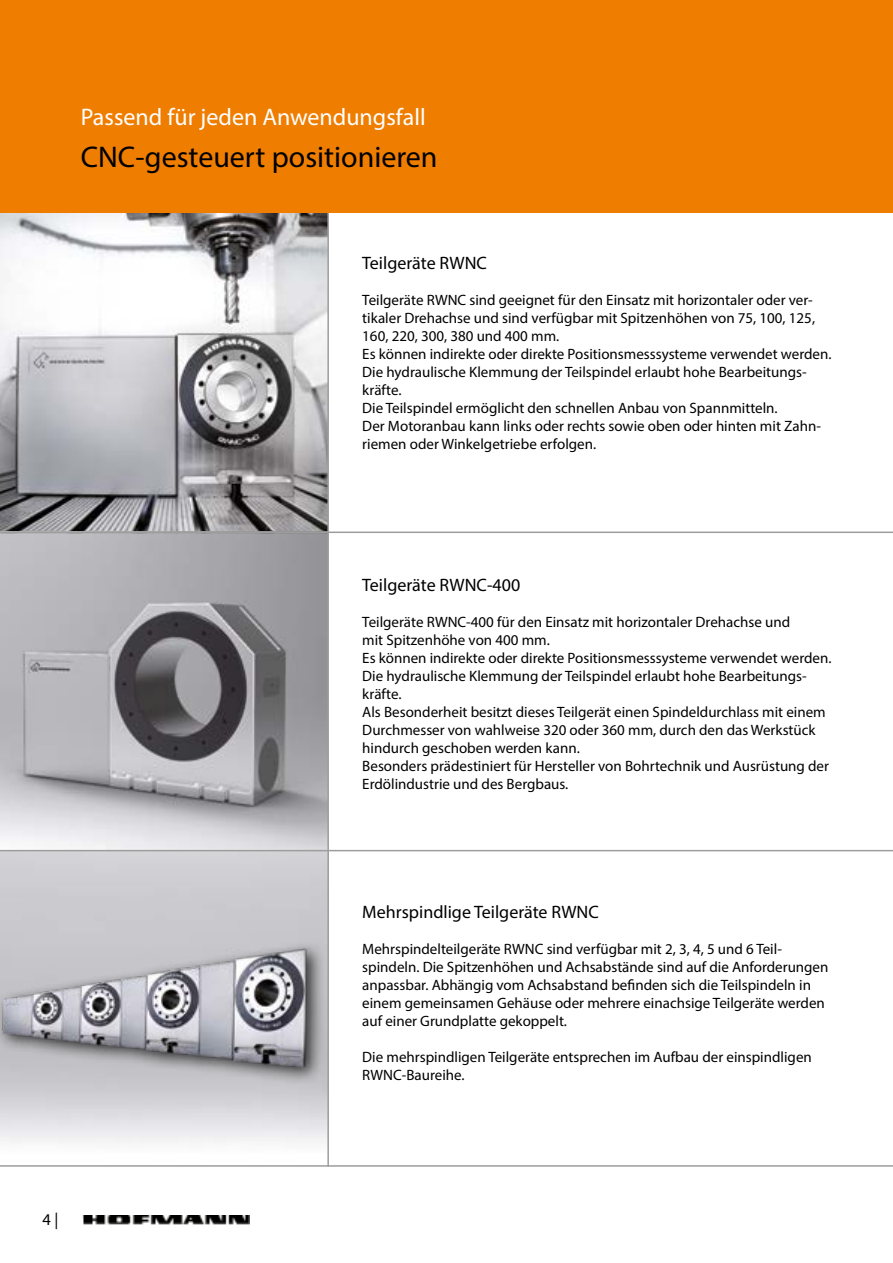
<style>
.page{position:relative;width:893px;height:1263px;background:#fff}
.page>*{position:absolute;margin:0;border:0;box-sizing:border-box;transform-origin:0 0}
.t1{font:30px "Myriad Pro";color:#000}
.t2{font:24px "Myriad Pro";color:#fff}
.t3{font:18px "Myriad Pro";color:#000}
.t4{font:16.5px "Myriad Pro";color:#000}
.t5{font:15px/18px "Myriad Pro";color:#000}
</style>
<div class="page">
<img style="left:0;top:213px;width:327px;height:318px">
<img style="left:0;top:533px;width:327px;height:317px">
<div style="left:0;top:0;width:893px;height:213px;background:#ef7d00"></div>
<img style="left:82px;top:1215px;width:167px;height:9px">
<hr style="left:0;top:1165px;width:893px;height:2px;background:#9d9d9c">
<hr style="left:0;top:850px;width:893px;height:1px;background:#9d9d9c">
<hr style="left:327px;top:213px;width:2px;height:954px;background:#9d9d9c">
<hr style="left:0;top:531px;width:893px;height:2px;background:#9d9d9c">
<div style="left:0;top:941px;width:325px;height:144px;background:#000;opacity:.75"></div>
<img style="left:0;top:948px;width:311px;height:119px">
<h2 class="t2" style="left:81px;top:102px;width:346px">Passend für jeden Anwendungsfall</h2>
<h1 class="t1" style="left:81px;top:138px;width:358px">CNC-gesteuert positionieren</h1>
<p class="t3" style="left:362px;top:252px;width:126px">Teilgeräte RWNC</p>
<p class="t5" style="left:362px;top:291px;width:471px">Teilgeräte RWNC sind geeignet für den Einsatz mit horizontaler oder ver&shy;tikaler Drehachse und sind verfügbar mit Spitzenhöhen von 75, 100, 125, 160, 220, 300, 380 und 400 mm.<br>Es können indirekte oder direkte Positionsmesssysteme verwendet werden.<br>Die hydraulische Klemmung der Teilspindel erlaubt hohe Bearbeitungs&shy;kräfte.<br>Die Teilspindel ermöglicht den schnellen Anbau von Spannmitteln.<br>Der Motoranbau kann links oder rechts sowie oben oder hinten mit Zahn&shy;riemen oder Winkelgetriebe erfolgen.</p>
<p class="t3" style="left:362px;top:574px;width:160px">Teilgeräte RWNC-400</p>
<p class="t5" style="left:362px;top:612px;width:471px">Teilgeräte RWNC-400 für den Einsatz mit horizontaler Drehachse und<br>mit Spitzenhöhe von 400 mm.<br>Es können indirekte oder direkte Positionsmesssysteme verwendet werden.<br>Die hydraulische Klemmung der Teilspindel erlaubt hohe Bearbeitungs&shy;kräfte.<br>Als Besonderheit besitzt dieses Teilgerät einen Spindeldurchlass mit einem Durchmesser von wahlweise 320 oder 360 mm, durch den das Werkstück hindurch geschoben werden kann.<br>Besonders prädestiniert für Hersteller von Bohrtechnik und Ausrüstung der Erdölindustrie und des Bergbaus.</p>
<p class="t3" style="left:362px;top:901px;width:238px">Mehrspindlige Teilgeräte RWNC</p>
<p class="t5" style="left:362px;top:940px;width:468px">Mehrspindelteilgeräte RWNC sind verfügbar mit 2, 3, 4, 5 und 6 Teil&shy;spindeln. Die Spitzenhöhen und Achsabstände sind auf die Anforderungen anpassbar. Abhängig vom Achsabstand befinden sich die Teilspindeln in einem gemeinsamen Gehäuse oder mehrere einachsige Teilgeräte werden auf einer Grundplatte gekoppelt.</p>
<p class="t5" style="left:362px;top:1048px;width:451px">Die mehrspindligen Teilgeräte entsprechen im Aufbau der einspindligen<br>RWNC-Baureihe.</p>
<p class="t4" style="left:43px;top:1209px;width:17px">4 |</p>
</div>
